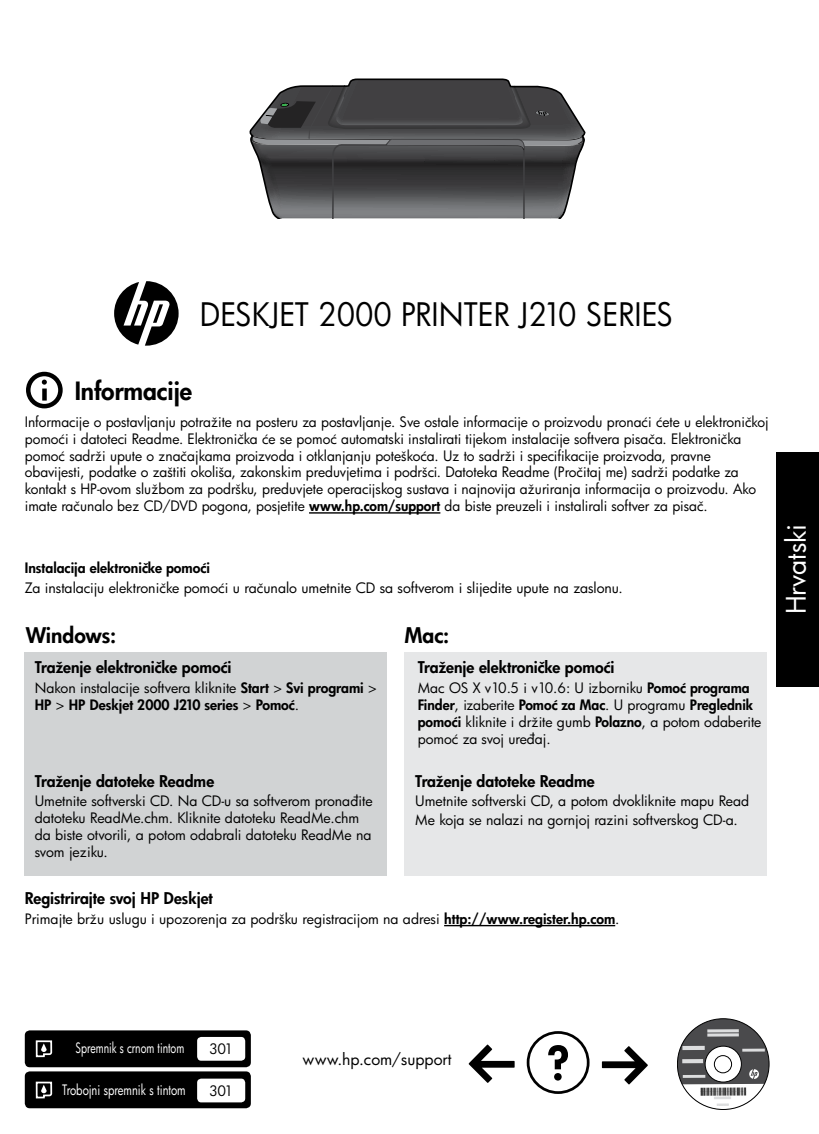
<style>
.page{position:relative;width:819px;height:1134px;background:#fff}
.page>*{position:absolute;margin:0;border:0;box-sizing:border-box;transform-origin:0 0}
.t1{font:31.5px "Futura CE";color:#000;scale:.95 1}
.t2{font:26.25px "Futura CE";color:#fff}
.t3{font:800 24.5px "Futura CE";color:#000}
.t4{font:800 21px "Futura CE";color:#000}
.t5{font:800 15.75px "Futura CE";color:#000}
.t6{font:15.75px "Futura CE";color:#000}
.t7{font:14px/16.8px "Futura CE";color:#000}
.t8{font:800 14px/16.8px "Futura CE";color:#000}
.t9{font:14px "Futura CE";letter-spacing:-.005em;color:#fff;scale:.79 1}
.t10{font:14px "Futura CE";letter-spacing:-.005em;color:#fff;scale:.74 1}
.s1{font-weight:800}
.s2{font-weight:400}
</style>
<div class="page">
<div style="left:24px;top:653px;width:362px;height:223px;background:#d1d3d4"></div>
<div style="left:405px;top:653px;width:362px;height:223px;background:#e6e7e8"></div>
<div style="left:25px;top:1071px;width:226px;height:37px;background:#000;border-radius:5px"></div>
<div style="left:25px;top:1030px;width:226px;height:37px;background:#000;border-radius:5px"></div>
<div style="left:196px;top:1036px;width:50px;height:26px;background:#fff;border-radius:5px"></div>
<div style="left:195px;top:1035px;width:52px;height:27px;border:2px solid #000;border-radius:5px"></div>
<div style="left:196px;top:1078px;width:50px;height:25px;background:#fff;border-radius:5px"></div>
<div style="left:195px;top:1077px;width:52px;height:27px;border:2px solid #000;border-radius:5px"></div>
<svg style="left:36px;top:1040px;width:16px;height:17px"></svg>
<svg style="left:36px;top:1082px;width:16px;height:16px"></svg>
<svg style="left:114px;top:281px;width:65px;height:65px"></svg>
<div style="left:527px;top:1031px;width:63px;height:63px;border:3px solid #000;border-radius:50%"></div>
<svg style="left:548px;top:1045px;width:20px;height:36px"></svg>
<svg style="left:602px;top:1046px;width:46px;height:39px"></svg>
<svg style="left:469px;top:1045px;width:46px;height:38px"></svg>
<svg style="left:677px;top:1019px;width:92px;height:91px"></svg>
<div style="left:714px;top:1056px;width:18px;height:17px;background:#fff;border-radius:50%"></div>
<div style="left:714px;top:1055px;width:18px;height:18px;border:1px solid #000;border-radius:50%"></div>
<svg style="left:26px;top:372px;width:37px;height:36px"></svg>
<svg style="left:249px;top:79px;width:336px;height:139px;background:#5b5b5d"></svg>
<hr style="left:309px;top:512px;width:131px;height:2px;background:#000">
<hr style="left:444px;top:925px;width:171px;height:1px;background:#000">
<div style="left:776px;top:452px;width:43px;height:235px;background:#000"></div>
<h1 class="t1" style="left:200px;top:294px;width:500px">DESKJET 2000 PRINTER J210 SERIES</h1>
<h3 class="t3" style="left:75px;top:375px;width:119px">Informacije</h3>
<p class="t7" style="left:25px;top:413px;width:745px">Informacije o postavljanju potražite na posteru za postavljanje. Sve ostale informacije o proizvodu pronaći ćete u elektroničkoj pomoći i datoteci Readme. Elektronička će se pomoć automatski instalirati tijekom instalacije softvera pisača. Elektronička pomoć sadrži upute o značajkama proizvoda i otklanjanju poteškoća. Uz to sadrži i specifikacije proizvoda, pravne obavijesti, podatke o zaštiti okoliša, zakonskim preduvjetima i podršci. Datoteka Readme (Pročitaj me) sadrži podatke za kontakt s HP-ovom službom za podršku, preduvjete operacijskog sustava i najnovija ažuriranja informacija o proizvodu. Ako imate računalo bez CD/DVD pogona, posjetite <span class="s1">www.hp.com/support</span> da biste preuzeli i instalirali softver za pisač.</p>
<p class="t8" style="left:25px;top:559px;width:187px">Instalacija elektroničke pomoći</p>
<p class="t7" style="left:25px;top:579px;width:599px">Za instalaciju elektroničke pomoći u računalo umetnite CD sa softverom i slijedite upute na zaslonu.</p>
<h3 class="t4" style="left:26px;top:621px;width:92px">Windows:</h3>
<h3 class="t4" style="left:405px;top:621px;width:46px">Mac:</h3>
<p class="t5" style="left:35px;top:657px;width:198px">Traženje elektroničke pomoći</p>
<p class="t8" style="left:35px;top:679px;width:344px"><span class="s2">Nakon instalacije softvera kliknite</span> Start <span class="s2">&gt;</span> Svi programi <span class="s2">&gt;<br></span>HP <span class="s2">&gt;</span> HP Deskjet 2000 J210 series <span class="s2">&gt;</span> Pomoć<span class="s2">.</span></p>
<p class="t5" style="left:35px;top:770px;width:181px">Traženje datoteke Readme</p>
<p class="t7" style="left:35px;top:792px;width:339px">Umetnite softverski CD. Na CD-u sa softverom pronađite datoteku ReadMe.chm. Kliknite datoteku ReadMe.chm da biste otvorili, a potom odabrali datoteku ReadMe na svom jeziku.</p>
<p class="t5" style="left:418px;top:657px;width:198px">Traženje elektroničke pomoći</p>
<p class="t7" style="left:418px;top:679px;width:345px">Mac OS X v10.5 i v10.6: U izborniku <span class="s1">Pomoć programa Finder</span>, izaberite <span class="s1">Pomoć za Mac</span>. U programu <span class="s1">Preglednik pomoći</span> kliknite i držite gumb <span class="s1">Polazno</span>, a potom odaberite pomoć za svoj uređaj.</p>
<p class="t5" style="left:415px;top:770px;width:181px">Traženje datoteke Readme</p>
<p class="t7" style="left:415px;top:791px;width:336px;line-height:18.9px">Umetnite softverski CD, a potom dvokliknite mapu Read<br>Me koja se nalazi na gornjoj razini softverskog CD-a.</p>
<p class="t5" style="left:25px;top:888px;width:190px">Registrirajte svoj HP Deskjet</p>
<p class="t7" style="left:25px;top:910px;width:596px">Primajte bržu uslugu i upozorenja za podršku registracijom na adresi <span class="s1">http://www.register.hp.com</span>.</p>
<h2 class="t2" style="left:778px;top:614px;width:92px;rotate:-90deg">Hrvatski</h2>
<p class="t10" style="left:76px;top:1038px;width:149px">Spremnik s crnom tintom</p>
<p class="t9" style="left:62px;top:1080px;width:158px">Trobojni spremnik s tintom</p>
<p class="t7" style="left:209px;top:1041px;width:26px">301</p>
<p class="t7" style="left:209px;top:1082px;width:26px">301</p>
<p class="t6" style="left:303px;top:1049px;width:151px">www.hp.com/support</p>
</div>
